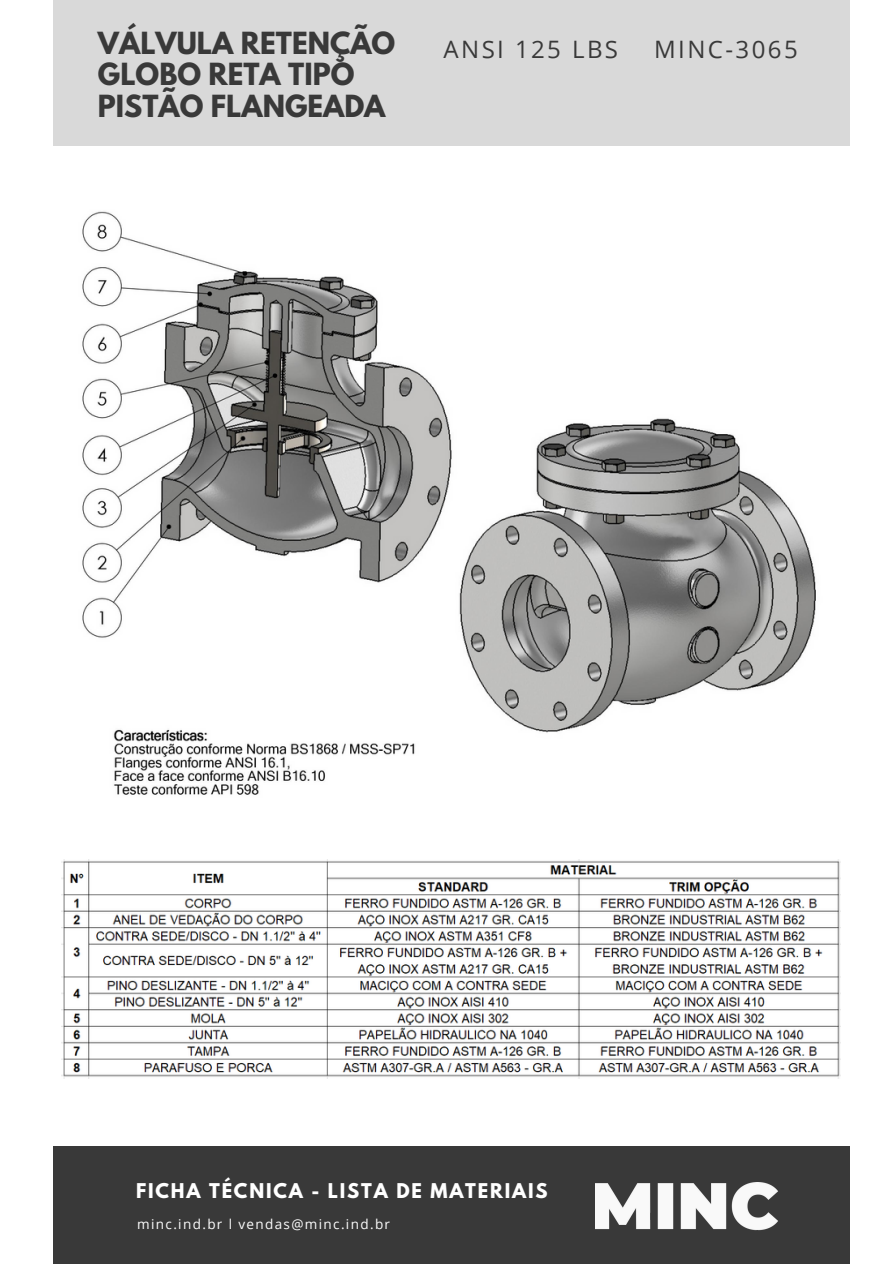
<style>
.page{position:relative;width:894px;height:1264px;background:#fff}
.page>*{position:absolute;margin:0;border:0;box-sizing:border-box;transform-origin:0 0}
.t1{font:700 27px/31.5px "League Spartan";color:#393939}
.t2{font:24px "Open Sans";letter-spacing:.1em;color:#393939}
.t3{font:700 18px "League Spartan";letter-spacing:.1em;color:#fff}
.t4{font:13.5px "Open Sans";letter-spacing:.1em;color:#fdfdfd}
</style>
<div class="page">
<div style="left:53px;top:1146px;width:796px;height:117px;background:#393939"></div>
<img style="left:595px;top:1182px;width:183px;height:49px">
<div style="left:53px;top:0;width:796px;height:146px;background:#d9d9d9"></div>
<img style="left:82px;top:211px;width:734px;height:584px">
<img style="left:62px;top:860px;width:778px;height:218px">
<p class="t1" style="left:98px;top:30px;width:299px">VÁLVULA RETENÇÃO<br>GLOBO RETA TIPO<br>PISTÃO FLANGEADA</p>
<p class="t2" style="left:443px;top:32px;width:176px">ANSI 125 LBS</p>
<p class="t2" style="left:654px;top:32px;width:145px">MINC-3065</p>
<p class="t3" style="left:136px;top:1181px;width:413px">FICHA TÉCNICA - LISTA DE MATERIAIS</p>
<p class="t4" style="left:137px;top:1214px;width:254px">minc.ind.br l vendas@minc.ind.br</p>
</div>
